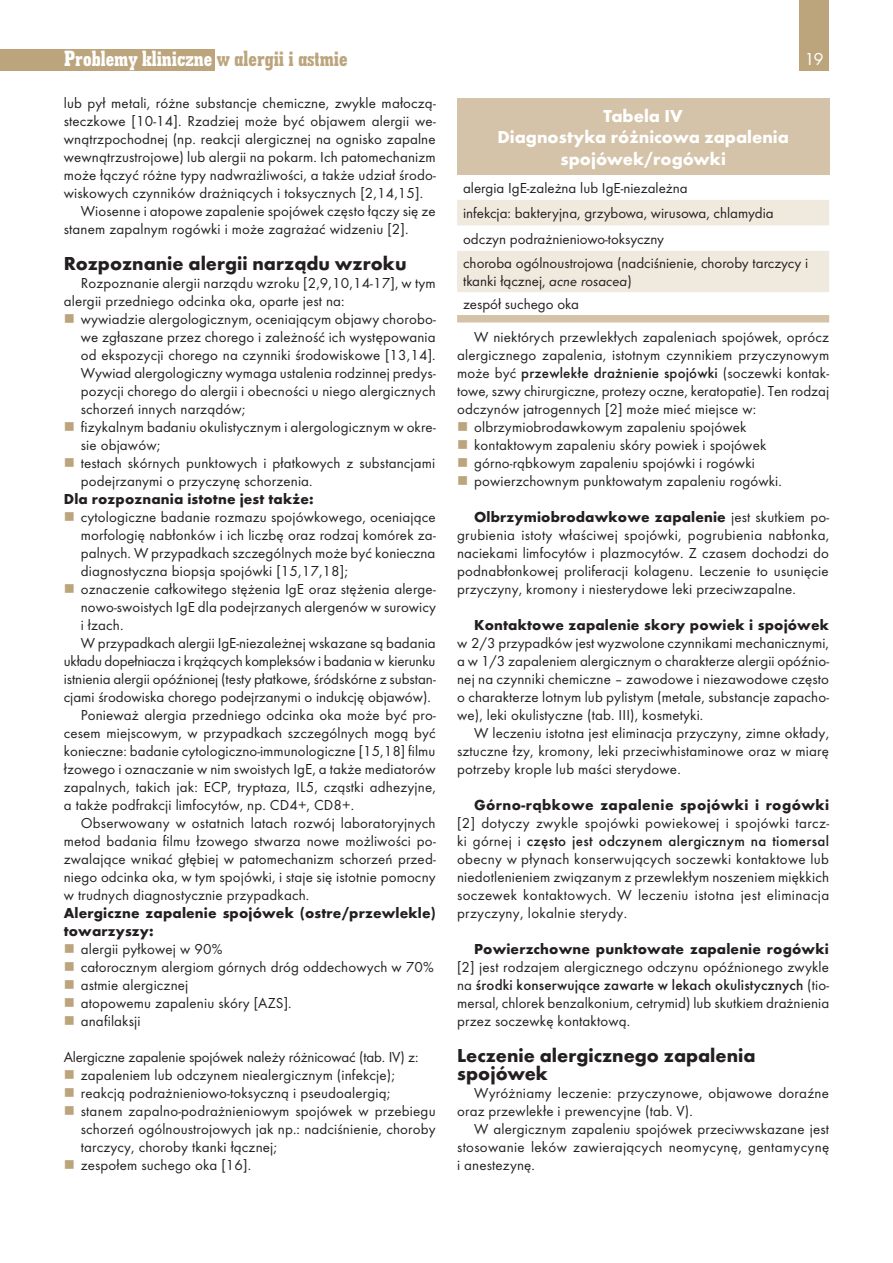
<style>
.page{position:relative;width:893px;height:1263px;background:#fff}
.page>*{position:absolute;margin:0;border:0;box-sizing:border-box;transform-origin:0 0}
.tytuł_-_1{font:700 19.5px/18px "Futura TEE";color:#231f20}
.t1{font:19.5px "Geo Slab 703 X Bd Cn PL";color:#fff}
.t2{font:700 18px/21.6px "Futura TEE";color:#fff;text-align:center}
.t3{font:18px "Futura TEE";color:#fff}
.akapit_z_wcięciem{font:15px/18px "Futura TEE";letter-spacing:.01em;color:#231f20;text-align:justify}
.wypunktowanie_z_kwadratem{font:15px/18px "Futura TEE";letter-spacing:.01em;color:#231f20;text-align:justify}
.akapit_z_wcięciem-2{font:700 15px/18px "Futura TEE";letter-spacing:.01em;color:#231f20}
.akapit_z_wcięciem-3{font:15px "Futura TEE";letter-spacing:-.01em;color:#231f20}
.s1{color:#bca57d}
.s2{font-family:"Futura TEE Book Obli"}
.s3{font-weight:500}
.s4{font-weight:700}
</style>
<div class="page">
<div style="left:0;top:49px;width:215px;height:21px;background:#bca57d"></div>
<div style="left:799px;top:0;width:30px;height:71px;background:#bca57d"></div>
<div style="left:457px;top:98px;width:372px;height:76px;background:#d4c3a8"></div>
<svg style="left:457px;top:200px;width:372px;height:92px"></svg>
<div style="left:457px;top:315px;width:372px;height:7px;background:#d4c3a8"></div>
<h1 class="t1" style="left:64px;top:44px;width:285px">Problemy kliniczne <span class="s1">w alergii i astmie</span></h1>
<p class="t3" style="left:804px;top:49px;width:21px">19</p>
<p class="akapit_z_wcięciem" style="left:64px;top:94px;width:373px">lub pył metali, różne substancje chemiczne, zwykle małoczą&shy;steczkowe [10-14]. Rzadziej może być objawem alergii we&shy;wnątrzpochodnej (np. reakcji alergicznej na ognisko zapalne wewnątrzustrojowe) lub alergii na pokarm. Ich patomechanizm może łączyć różne typy nadwrażliwości, a także udział środo&shy;wiskowych czynników drażniących i toksycznych [2,14,15].</p>
<p class="akapit_z_wcięciem" style="left:64px;top:202px;width:373px;text-indent:17px">Wiosenne i atopowe zapalenie spojówek często łączy się ze stanem zapalnym rogówki i może zagrażać widzeniu [2].</p>
<p class="tytuł_-_1" style="left:64px;top:254px;width:344px">Rozpoznanie alergii narządu wzroku</p>
<p class="akapit_z_wcięciem" style="left:64px;top:274px;width:373px;text-indent:17px">Rozpoznanie alergii narządu wzroku [2,9,10,14-17], w tym alergii przedniego odcinka oka, oparte jest na:</p>
<p class="wypunktowanie_z_kwadratem" style="left:81px;top:310px;width:356px;text-indent:-17px"><span class="s1">■</span> wywiadzie alergologicznym, oceniającym objawy chorobo&shy;we zgłaszane przez chorego i zależność ich występowania od ekspozycji chorego na czynniki środowiskowe [13,14].<br>Wywiad alergologiczny wymaga ustalenia rodzinnej predys&shy;pozycji chorego do alergii i obecności u niego alergicznych schorzeń innych narządów;</p>
<p class="wypunktowanie_z_kwadratem" style="left:81px;top:418px;width:356px;text-indent:-17px"><span class="s1">■</span> fizykalnym badaniu okulistycznym i alergologicznym w okre&shy;sie objawów;</p>
<p class="wypunktowanie_z_kwadratem" style="left:81px;top:454px;width:356px;text-indent:-17px"><span class="s1">■</span> testach skórnych punktowych i płatkowych z substancjami podejrzanymi o przyczynę schorzenia.</p>
<p class="akapit_z_wcięciem-2" style="left:64px;top:490px;width:251px">Dla rozpoznania istotne jest także:</p>
<p class="wypunktowanie_z_kwadratem" style="left:81px;top:508px;width:356px;text-indent:-17px"><span class="s1">■</span> cytologiczne badanie rozmazu spojówkowego, oceniające morfologię nabłonków i ich liczbę oraz rodzaj komórek za&shy;palnych. W przypadkach szczególnych może być konieczna diagnostyczna biopsja spojówki [15,17,18];</p>
<p class="wypunktowanie_z_kwadratem" style="left:81px;top:580px;width:357px;text-indent:-17px"><span class="s1">■</span> oznaczenie całkowitego stężenia IgE oraz stężenia alerge&shy;nowo-swoistych IgE dla podejrzanych alergenów w surowicy i łzach.</p>
<p class="akapit_z_wcięciem" style="left:64px;top:634px;width:373px;text-indent:17px">W przypadkach alergii IgE-niezależnej wskazane są badania układu dopełniacza i krążących kompleksów i badania w kierunku istnienia alergii opóźnionej (testy płatkowe, śródskórne z substan&shy;cjami środowiska chorego podejrzanymi o indukcję objawów).</p>
<p class="akapit_z_wcięciem" style="left:64px;top:706px;width:374px;text-indent:17px">Ponieważ alergia przedniego odcinka oka może być pro&shy;cesem miejscowym, w przypadkach szczególnych mogą być konieczne: badanie cytologiczno-immunologiczne [15,18] filmu łzowego i oznaczanie w nim swoistych IgE, a także mediatorów zapalnych, takich jak: ECP, tryptaza, IL5, cząstki adhezyjne, a także podfrakcji limfocytów, np. CD4+, CD8+.</p>
<p class="akapit_z_wcięciem" style="left:64px;top:814px;width:373px;text-indent:17px">Obserwowany w ostatnich latach rozwój laboratoryjnych metod badania filmu łzowego stwarza nowe możliwości po&shy;zwalające wnikać głębiej w patomechanizm schorzeń przed&shy;niego odcinka oka, w tym spojówki, i staje się istotnie pomocny w trudnych diagnostycznie przypadkach.</p>
<p class="akapit_z_wcięciem-2" style="left:64px;top:904px;width:374px">Alergiczne zapalenie spojówek (ostre/przewlekle) towarzyszy:</p>
<p class="wypunktowanie_z_kwadratem" style="left:64px;top:940px;width:160px"><span class="s1">■</span> alergii pyłkowej w 90%</p>
<p class="wypunktowanie_z_kwadratem" style="left:64px;top:958px;width:372px"><span class="s1">■</span> całorocznym alergiom górnych dróg oddechowych w 70%</p>
<p class="wypunktowanie_z_kwadratem" style="left:64px;top:976px;width:126px"><span class="s1">■</span> astmie alergicznej</p>
<p class="wypunktowanie_z_kwadratem" style="left:64px;top:994px;width:229px"><span class="s1">■</span> atopowemu zapaleniu skóry [AZS].</p>
<p class="wypunktowanie_z_kwadratem" style="left:64px;top:1012px;width:78px"><span class="s1">■</span> anafilaksji</p>
<p class="akapit_z_wcięciem-3" style="left:64px;top:1048px;width:356px">Alergiczne zapalenie spojówek należy różnicować (tab. IV) z:</p>
<p class="wypunktowanie_z_kwadratem" style="left:64px;top:1066px;width:333px"><span class="s1">■</span> zapaleniem lub odczynem niealergicznym (infekcje);</p>
<p class="wypunktowanie_z_kwadratem" style="left:64px;top:1084px;width:328px"><span class="s1">■</span> reakcją podrażnieniowo-toksyczną i pseudoalergią;</p>
<p class="wypunktowanie_z_kwadratem" style="left:81px;top:1102px;width:356px;text-indent:-17px"><span class="s1">■</span> stanem zapalno-podrażnieniowym spojówek w przebiegu schorzeń ogólnoustrojowych jak np.: nadciśnienie, choroby tarczycy, choroby tkanki łącznej;</p>
<p class="wypunktowanie_z_kwadratem" style="left:64px;top:1156px;width:189px"><span class="s1">■</span> zespołem suchego oka [16].</p>
<p class="t2" style="left:604px;top:104px;width:81px">Tabela IV</p>
<p class="t2" style="left:497px;top:126px;width:293px">Diagnostyka różnicowa zapalenia spojówek/rogówki</p>
<p class="akapit_z_wcięciem" style="left:463px;top:179px;width:226px">alergia IgE-zależna lub IgE-niezależna</p>
<p class="akapit_z_wcięciem" style="left:463px;top:204px;width:312px">infekcja: bakteryjna, grzybowa, wirusowa, chlamydia</p>
<p class="akapit_z_wcięciem" style="left:463px;top:230px;width:203px">odczyn podrażnieniowo-toksyczny</p>
<p class="akapit_z_wcięciem" style="left:463px;top:254px;width:347px">choroba ogólnoustrojowa (nadciśnienie, choroby tarczycy i tkanki łącznej, <span class="s2">acne rosacea</span>)</p>
<p class="akapit_z_wcięciem" style="left:463px;top:295px;width:117px">zespół suchego oka</p>
<p class="akapit_z_wcięciem" style="left:457px;top:328px;width:374px;text-indent:17px">W niektórych przewlekłych zapaleniach spojówek, oprócz alergicznego zapalenia, istotnym czynnikiem przyczynowym może być <span class="s3">przewlekłe drażnienie spojówki</span> (soczewki kontak&shy;towe, szwy chirurgiczne, protezy oczne, keratopatie). Ten rodzaj odczynów jatrogennych [2] może mieć miejsce w:</p>
<p class="wypunktowanie_z_kwadratem" style="left:457px;top:418px;width:291px"><span class="s1">■</span> olbrzymiobrodawkowym zapaleniu spojówek</p>
<p class="wypunktowanie_z_kwadratem" style="left:457px;top:436px;width:311px"><span class="s1">■</span> kontaktowym zapaleniu skóry powiek i spojówek</p>
<p class="wypunktowanie_z_kwadratem" style="left:457px;top:454px;width:299px"><span class="s1">■</span> górno-rąbkowym zapaleniu spojówki i rogówki</p>
<p class="wypunktowanie_z_kwadratem" style="left:457px;top:472px;width:326px"><span class="s1">■</span> powierzchownym punktowatym zapaleniu rogówki.</p>
<p class="akapit_z_wcięciem" style="left:457px;top:508px;width:374px;text-indent:17px"><span class="s4">Olbrzymiobrodawkowe zapalenie</span> jest skutkiem po&shy;grubienia istoty właściwej spojówki, pogrubienia nabłonka, naciekami limfocytów i plazmocytów. Z czasem dochodzi do podnabłonkowej proliferacji kolagenu. Leczenie to usunięcie przyczyny, kromony i niesterydowe leki przeciwzapalne.</p>
<p class="akapit_z_wcięciem" style="left:457px;top:616px;width:373px;text-indent:17px"><span class="s4">Kontaktowe zapalenie skory powiek i spojówek </span>w 2/3 przypadków jest wyzwolone czynnikami mechanicznymi, a w 1/3 zapaleniem alergicznym o charakterze alergii opóźnio&shy;nej na czynniki chemiczne – zawodowe i niezawodowe często o charakterze lotnym lub pylistym (metale, substancje zapacho&shy;we), leki okulistyczne (tab. III), kosmetyki.</p>
<p class="akapit_z_wcięciem" style="left:457px;top:724px;width:373px;text-indent:17px">W leczeniu istotna jest eliminacja przyczyny, zimne okłady, sztuczne łzy, kromony, leki przeciwhistaminowe oraz w miarę potrzeby krople lub maści sterydowe.</p>
<p class="akapit_z_wcięciem" style="left:457px;top:796px;width:374px;text-indent:17px"><span class="s4">Górno-rąbkowe zapalenie spojówki i rogówki </span>[2] dotyczy zwykle spojówki powiekowej i spojówki tarcz&shy;ki górnej i <span class="s3">często jest odczynem alergicznym na tiomersal </span>obecny w płynach konserwujących soczewki kontaktowe lub niedotlenieniem związanym z przewlekłym noszeniem miękkich soczewek kontaktowych. W leczeniu istotna jest eliminacja przyczyny, lokalnie sterydy.</p>
<p class="akapit_z_wcięciem" style="left:457px;top:940px;width:374px;text-indent:17px"><span class="s4">Powierzchowne punktowate zapalenie rogówki </span>[2] jest rodzajem alergicznego odczynu opóźnionego zwykle na <span class="s3">środki konserwujące zawarte w lekach okulistycznych</span> (tio&shy;mersal, chlorek benzalkonium, cetrymid) lub skutkiem drażnienia przez soczewkę kontaktową.</p>
<p class="tytuł_-_1" style="left:457px;top:1046px;width:300px">Leczenie alergicznego zapalenia spojówek</p>
<p class="akapit_z_wcięciem" style="left:457px;top:1084px;width:373px;text-indent:17px">Wyróżniamy leczenie: przyczynowe, objawowe doraźne oraz przewlekłe i prewencyjne (tab. V).</p>
<p class="akapit_z_wcięciem" style="left:457px;top:1120px;width:374px;text-indent:17px">W alergicznym zapaleniu spojówek przeciwwskazane jest stosowanie leków zawierających neomycynę, gentamycynę i anestezynę.</p>
</div>
